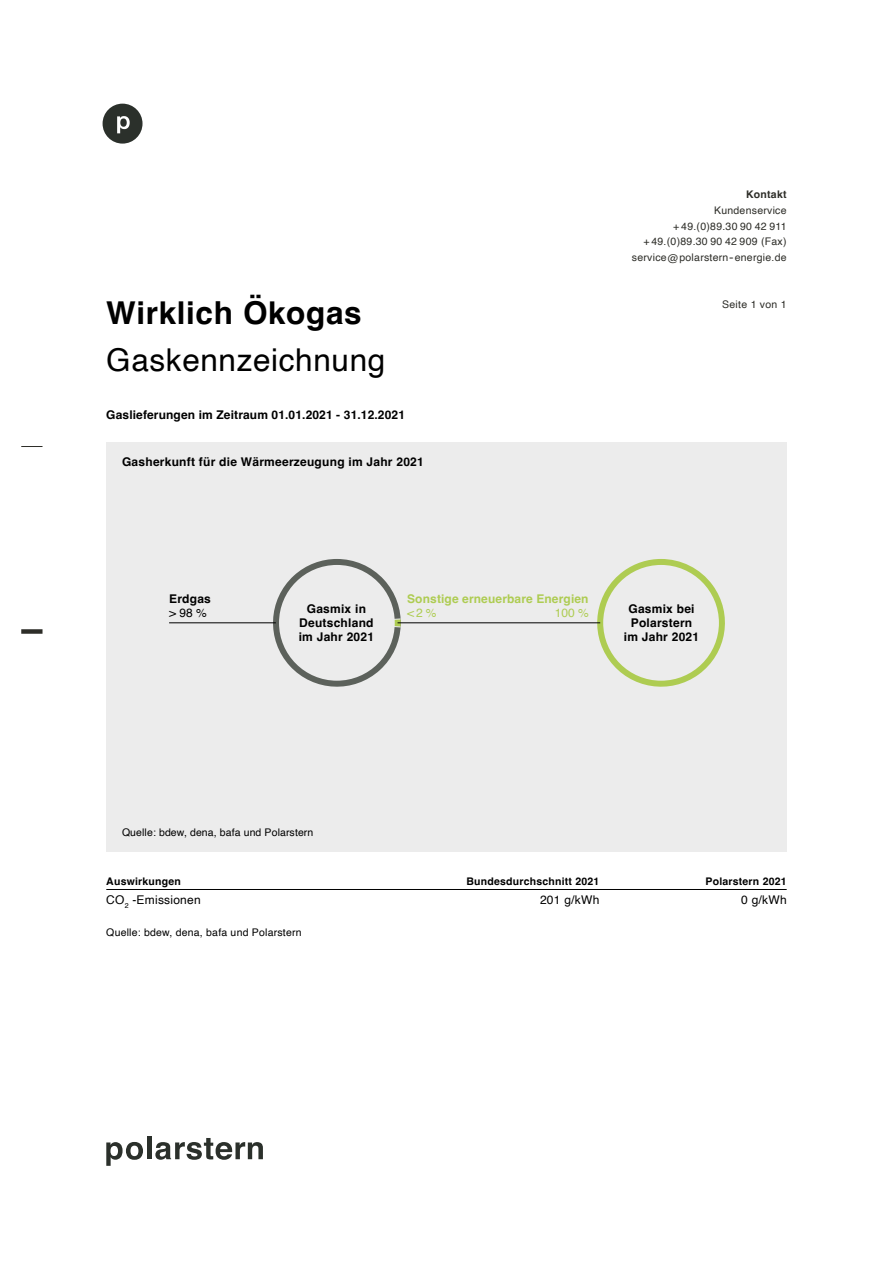
<style>
.page{position:relative;width:893px;height:1263px;background:#fff}
.page>*{position:absolute;margin:0;border:0;box-sizing:border-box;transform-origin:0 0}
.t1{font:31.5px "Helvetica";letter-spacing:.02em;color:#000}
.t2{font:700 31.5px "Helvetica";letter-spacing:.02em;color:#000}
.t3{font:700 12px/14.4px "Helvetica";letter-spacing:.02em;color:#000;text-align:center}
.t4{font:12px "Helvetica";letter-spacing:.02em;color:#000}
.t5{font:700 12px "Helvetica";letter-spacing:.01em;color:#aecc52}
.t6{font:12px "Helvetica";color:#aecc52}
.t7{font:10.5px/15.8px "Helvetica";letter-spacing:.025em;color:#2d2d28;text-align:right}
.t8{font:10.5px "Helvetica";letter-spacing:.015em;color:#000}
.t9{font:700 10.5px "Helvetica";letter-spacing:.02em;color:#000}
.t10{font:700 10.5px "Helvetica";letter-spacing:.025em;color:#2d2d28}
.s1{font-size:12px}
</style>
<div class="page">
<svg style="left:21px;top:446px;width:22px;height:1px"></svg>
<div style="left:21px;top:629px;width:22px;height:5px;background:#2d2d28"></div>
<svg style="left:103px;top:104px;width:40px;height:40px"></svg>
<hr style="left:106px;top:889px;width:681px;height:1px;background:#000">
<div style="left:106px;top:442px;width:681px;height:410px;background:#ececec"></div>
<svg style="left:106px;top:1142px;width:37px;height:24px"></svg>
<hr style="left:147px;top:1136px;width:4px;height:23px;background:#2b302b">
<svg style="left:155px;top:1138px;width:108px;height:22px"></svg>
<svg style="left:589px;top:559px;width:136px;height:128px"></svg>
<div style="left:603px;top:565px;width:116px;height:116px;background:#ececec;border-radius:50%"></div>
<svg style="left:266px;top:559px;width:142px;height:128px"></svg>
<div style="left:279px;top:565px;width:116px;height:116px;background:#ececec;border-radius:50%"></div>
<hr style="left:169px;top:622px;width:107px;height:1px;background:#000">
<hr style="left:398px;top:622px;width:202px;height:1px;background:#000">
<h1 class="t2" style="left:106px;top:294px;width:257px">Wirklich Ökogas</h1>
<h1 class="t1" style="left:106px;top:336px;width:281px">Gaskennzeichnung</h1>
<p class="t3" style="left:106px;top:408px;width:300px">Gaslieferungen im Zeitraum 01.01.2021 - 31.12.2021</p>
<p class="t3" style="left:122px;top:456px;width:303px">Gasherkunft für die Wärmeerzeugung im Jahr 2021</p>
<p class="t10" style="left:746px;top:188px;width:42px">Kontakt</p>
<p class="t7" style="left:632px;top:203px;width:156px">Kundenservice<br>+ 49.(0)89.30 90 42 911<br>+ 49.(0)89.30 90 42 909 (Fax) service<span class="s1">@</span>polarstern-energie.de</p>
<p class="t7" style="left:722px;top:297px;width:66px">Seite 1 von 1</p>
<p class="t3" style="left:169px;top:593px;width:43px">Erdgas</p>
<p class="t4" style="left:169px;top:604px;width:39px">&gt; 98 %</p>
<p class="t3" style="left:299px;top:603px;width:77px">Gasmix in<br>Deutschland im Jahr 2021</p>
<p class="t5" style="left:407px;top:591px;width:183px">Sonstige erneuerbare Energien</p>
<p class="t6" style="left:407px;top:604px;width:31px">&lt; 2%</p>
<p class="t6" style="left:555px;top:604px;width:36px">100 %</p>
<p class="t3" style="left:624px;top:603px;width:77px">Gasmix bei<br>Polarstern im Jahr 2021</p>
<p class="t8" style="left:122px;top:824px;width:193px">Quelle: bdew, dena, bafa und Polarstern</p>
<p class="t9" style="left:106px;top:874px;width:76px">Auswirkungen</p>
<p class="t9" style="left:466px;top:874px;width:134px">Bundesdurchschnitt 2021</p>
<p class="t9" style="left:705px;top:874px;width:83px">Polarstern 2021</p>
<p class="t4" style="left:106px;top:891px;width:96px">CO<sub>2</sub> -Emissionen</p>
<p class="t4" style="left:540px;top:891px;width:61px">201 g/kWh</p>
<p class="t4" style="left:741px;top:891px;width:47px">0 g/kWh</p>
<p class="t8" style="left:106px;top:924px;width:197px">Quelle: bdew, dena, bafa und Polarstern</p>
</div>
